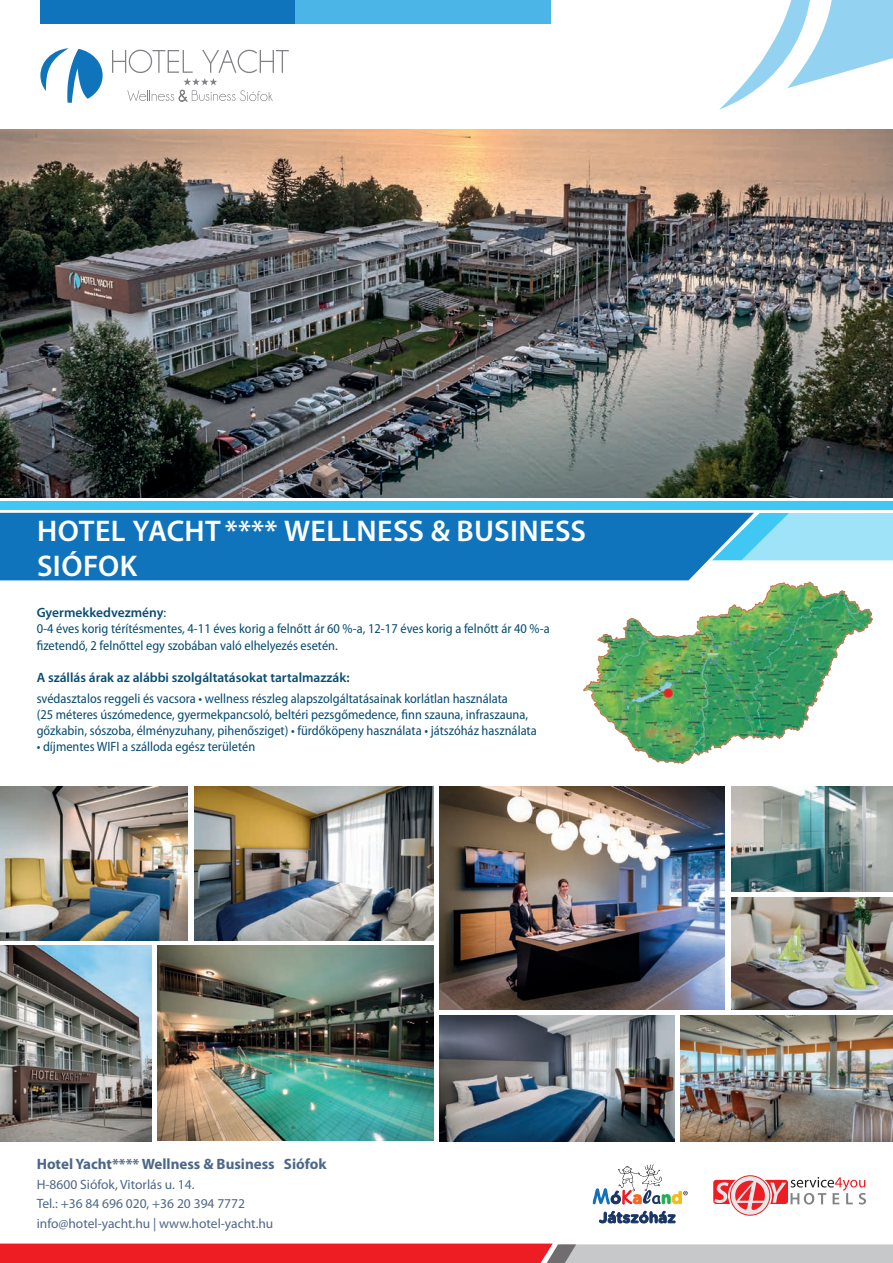
<style>
.page{position:relative;width:893px;height:1263px;background:#fff}
.page>*{position:absolute;margin:0;border:0;box-sizing:border-box;transform-origin:0 0}
.t1{font:600 30px/34.5px "Myriad Pro";letter-spacing:.015em;color:#fff}
.t2{font:700 15px "Myriad Pro";color:#4d6789}
.t3{font:semi-condensed 13.5px/16.2px "Myriad Pro";color:#084c72}
.t4{font:13.5px/19.5px "Myriad Pro";color:#4d6789}
.t5{font:600 13.5px "Myriad Pro";color:#084c72}
.s1{font-weight:600;font-stretch:normal}
</style>
<div class="page">
<img style="left:0;top:130px;width:893px;height:367px">
<svg style="left:0;top:1243px;width:893px;height:20px"></svg>
<div style="left:0;top:501px;width:893px;height:8px;background:#40c7f4"></div>
<svg style="left:754px;top:513px;width:139px;height:48px"></svg>
<div style="left:0;top:513px;width:754px;height:67px;background:#1074bc"></div>
<div style="left:730px;top:1176px;width:40px;height:39px;background:#e6e7e9;border-radius:50%"></div>
<div style="left:730px;top:1175px;width:40px;height:40px;border:1px solid #ee1d23;border-radius:50%"></div>
<svg style="left:713px;top:1177px;width:153px;height:33px"></svg>
<svg style="left:599px;top:1211px;width:77px;height:12px"></svg>
<svg style="left:593px;top:1165px;width:95px;height:39px"></svg>
<img style="left:572px;top:574px;width:301px;height:190px">
<div style="left:40px;top:0;width:256px;height:23px;background:#1074bc"></div>
<div style="left:296px;top:0;width:255px;height:23px;background:#4bb5e7"></div>
<svg style="left:719px;top:0;width:174px;height:110px"></svg>
<svg style="left:40px;top:48px;width:63px;height:55px"></svg>
<svg style="left:112px;top:50px;width:177px;height:51px"></svg>
<img style="left:0;top:786px;width:187px;height:155px">
<img style="left:194px;top:786px;width:239px;height:155px">
<img style="left:158px;top:945px;width:275px;height:195px">
<img style="left:440px;top:1015px;width:234px;height:126px">
<img style="left:680px;top:1015px;width:213px;height:126px">
<img style="left:440px;top:786px;width:284px;height:223px">
<img style="left:0;top:945px;width:152px;height:196px">
<img style="left:731px;top:898px;width:162px;height:111px">
<img style="left:731px;top:786px;width:162px;height:105px">
<h1 class="t1" style="left:37px;top:513px;width:551px">HOTEL YACHT **** WELLNESS &amp; BUSINESS<br>SIÓFOK</h1>
<p class="t3" style="left:37px;top:604px;width:515px"><span class="s1">Gyermekkedvezmény</span>:<br>0-4 éves korig térítésmentes, 4-11 éves korig a felnőtt ár 60 %-a, 12-17 éves korig a felnőtt ár 40 %-a fizetendő, 2 felnőttel egy szobában való elhelyezés esetén.</p>
<p class="t5" style="left:37px;top:669px;width:314px">A szállás árak az alábbi szolgáltatásokat tartalmazzák:</p>
<p class="t3" style="left:37px;top:690px;width:502px">svédasztalos reggeli és vacsora • wellness részleg alapszolgáltatásainak korlátlan használata<br>(25 méteres úszómedence, gyermekpancsoló, beltéri pezsgőmedence, finn szauna, infraszauna, gőzkabin, sószoba, élményzuhany, pihenősziget) • fürdőköpeny használata • játszóház használata</p>
<p class="t3" style="left:37px;top:738px;width:220px">• díjmentes WIFI a szálloda egész területén</p>
<p class="t2" style="left:37px;top:1154px;width:291px">Hotel Yacht**** Wellness &amp; Business Siófok</p>
<p class="t4" style="left:37px;top:1174px;width:238px">H-8600 Siófok, Vitorlás u. 14.<br>Tel.: +36 84 696 020, +36 20 394 7772 info@hotel-yacht.hu | www.hotel-yacht.hu</p>
</div>
